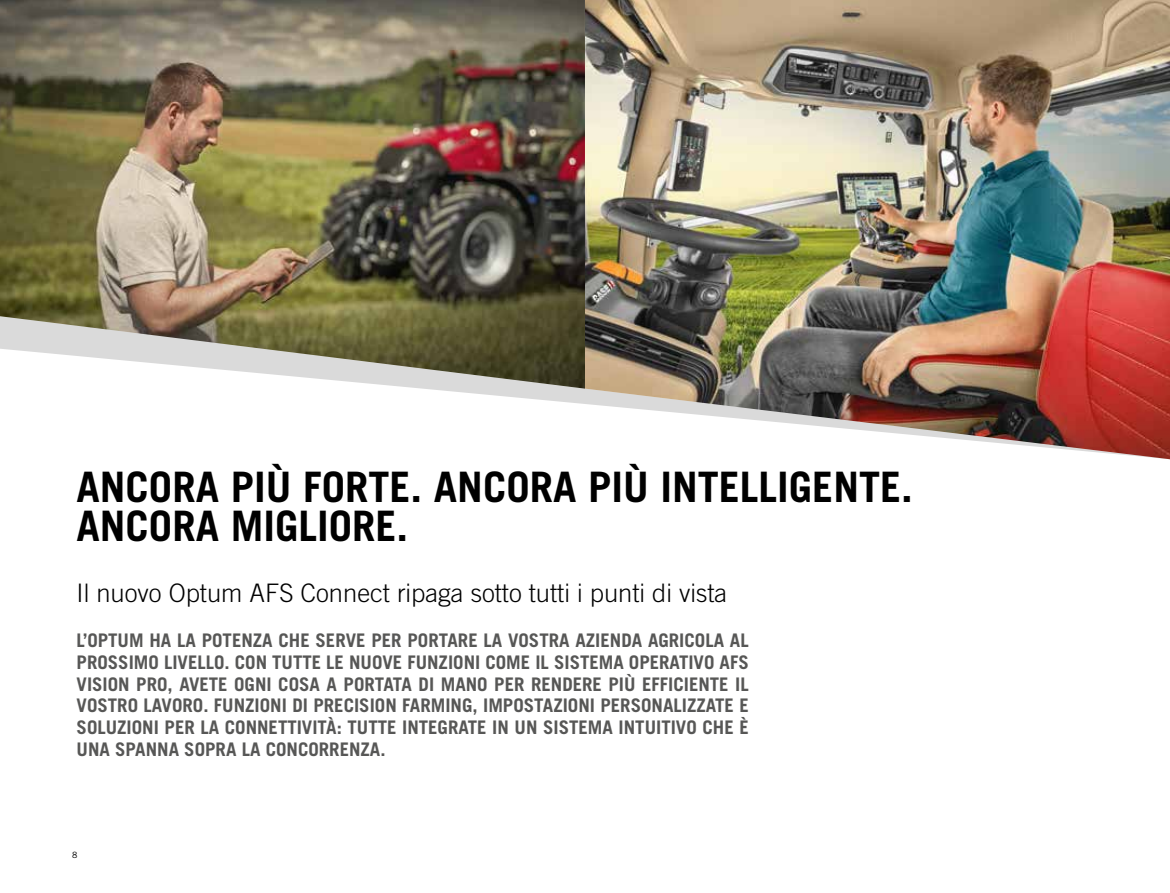
<style>
.page{position:relative;width:1170px;height:893px;background:#fff}
.page>*{position:absolute;margin:0;border:0;box-sizing:border-box;transform-origin:0 0}
.t1{font:700 42px/39px "Trade Gothic LT Pro";color:#000}
.t2{font:300 25.5px "Trade Gothic LT Pro";color:#000}
.t3{font:700 18.75px/21.8px "Trade Gothic LT Pro";color:#575756;text-align:justify}
.t4{font:8.7px "Trade Gothic LT Pro";color:#000}
</style>
<div class="page">
<img style="left:0;top:0;width:585px;height:389px">
<img style="left:585px;top:0;width:584px;height:459px">
<svg style="left:1169px;top:0;width:1px;height:459px"></svg>
<h1 class="t1" style="left:77px;top:467px;width:837px">ANCORA PIÙ FORTE. ANCORA PIÙ INTELLIGENTE.<br>ANCORA MIGLIORE.</h1>
<h2 class="t2" style="left:77px;top:578px;width:652px">Il nuovo Optum AFS Connect ripaga sotto tutti i punti di vista</h2>
<p class="t3" style="left:77px;top:629px;width:673px">L’OPTUM HA LA POTENZA CHE SERVE PER PORTARE LA VOSTRA AZIENDA AGRICOLA AL PROSSIMO LIVELLO. CON TUTTE LE NUOVE FUNZIONI COME IL SISTEMA OPERATIVO AFS VISION PRO, AVETE OGNI COSA A PORTATA DI MANO PER RENDERE PIÙ EFFICIENTE IL VOSTRO LAVORO. FUNZIONI DI PRECISION FARMING, IMPOSTAZIONI PERSONALIZZATE E SOLUZIONI PER LA CONNETTIVITÀ: TUTTE INTEGRATE IN UN SISTEMA INTUITIVO CHE È UNA SPANNA SOPRA LA CONCORRENZA.</p>
<p class="t4" style="left:72px;top:849px;width:7px">8</p>
</div>
